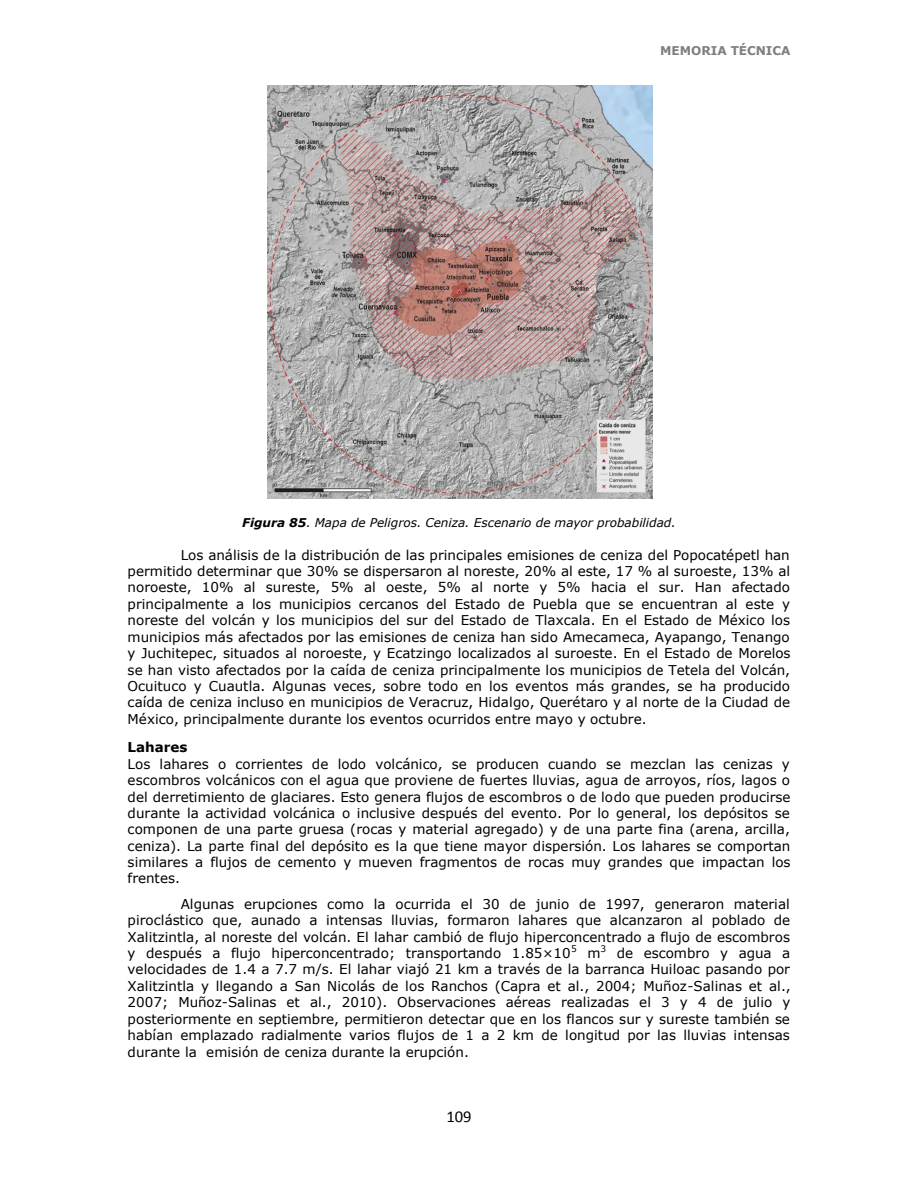
<style>
.page{position:relative;width:918px;height:1188px;background:#fff}
.page>*{position:absolute;margin:0;border:0;box-sizing:border-box;transform-origin:0 0}
.t1{font:16.5px "Calibri";color:#000}
.t2{font:13.5px/16.4px "Verdana";color:#000;text-align:justify}
.t3{font:700 13.5px "Verdana";color:#000}
.t4{font:italic 12px "Verdana";letter-spacing:-.005em;color:#000}
.t5{font:700 12px "Verdana";color:#7f7f7f}
.s1{font-weight:700}
</style>
<div class="page">
<img style="left:267px;top:85px;width:386px;height:414px">
<p class="t5" style="left:660px;top:43px;width:132px">MEMORIA TÉCNICA</p>
<p class="t4" style="left:242px;top:515px;width:435px"><span class="s1">Figura 85</span>. Mapa de Peligros. Ceniza. Escenario de mayor probabilidad.</p>
<p class="t2" style="left:128px;top:546px;width:664px;text-indent:53px">Los análisis de la distribución de las principales emisiones de ceniza del Popocatépetl han permitido determinar que 30% se dispersaron al noreste, 20% al este, 17 % al suroeste, 13% al noroeste, 10% al sureste, 5% al oeste, 5% al norte y 5% hacia el sur. Han afectado principalmente a los municipios cercanos del Estado de Puebla que se encuentran al este y noreste del volcán y los municipios del sur del Estado de Tlaxcala. En el Estado de México los municipios más afectados por las emisiones de ceniza han sido Amecameca, Ayapango, Tenango y Juchitepec, situados al noroeste, y Ecatzingo localizados al suroeste. En el Estado de Morelos se han visto afectados por la caída de ceniza principalmente los municipios de Tetela del Volcán, Ocuituco y Cuautla. Algunas veces, sobre todo en los eventos más grandes, se ha producido caída de ceniza incluso en municipios de Veracruz, Hidalgo, Querétaro y al norte de la Ciudad de México, principalmente durante los eventos ocurridos entre mayo y octubre.</p>
<p class="t3" style="left:128px;top:739px;width:61px">Lahares</p>
<p class="t2" style="left:128px;top:755px;width:664px">Los lahares o corrientes de lodo volcánico, se producen cuando se mezclan las cenizas y escombros volcánicos con el agua que proviene de fuertes lluvias, agua de arroyos, ríos, lagos o del derretimiento de glaciares. Esto genera flujos de escombros o de lodo que pueden producirse durante la actividad volcánica o inclusive después del evento. Por lo general, los depósitos se componen de una parte gruesa (rocas y material agregado) y de una parte fina (arena, arcilla, ceniza). La parte final del depósito es la que tiene mayor dispersión. Los lahares se comportan similares a flujos de cemento y mueven fragmentos de rocas muy grandes que impactan los frentes.</p>
<p class="t2" style="left:128px;top:895px;width:664px;text-indent:53px">Algunas erupciones como la ocurrida el 30 de junio de 1997, generaron material piroclástico que, aunado a intensas lluvias, formaron lahares que alcanzaron al poblado de Xalitzintla, al noreste del volcán. El lahar cambió de flujo hiperconcentrado a flujo de escombros y después a flujo hiperconcentrado; transportando 1.85×10<sup>5</sup> m<sup>3</sup> de escombro y agua a velocidades de 1.4 a 7.7 m/s. El lahar viajó 21 km a través de la barranca Huiloac pasando por Xalitzintla y llegando a San Nicolás de los Ranchos (Capra et al., 2004; Muñoz-Salinas et al., 2007; Muñoz-Salinas et al., 2010). Observaciones aéreas realizadas el 3 y 4 de julio y posteriormente en septiembre, permitieron detectar que en los flancos sur y sureste también se habían emplazado radialmente varios flujos de 1 a 2 km de longitud por las lluvias intensas durante la emisión de ceniza durante la erupción.</p>
<p class="t1" style="left:446px;top:1106px;width:27px">109</p>
</div>
